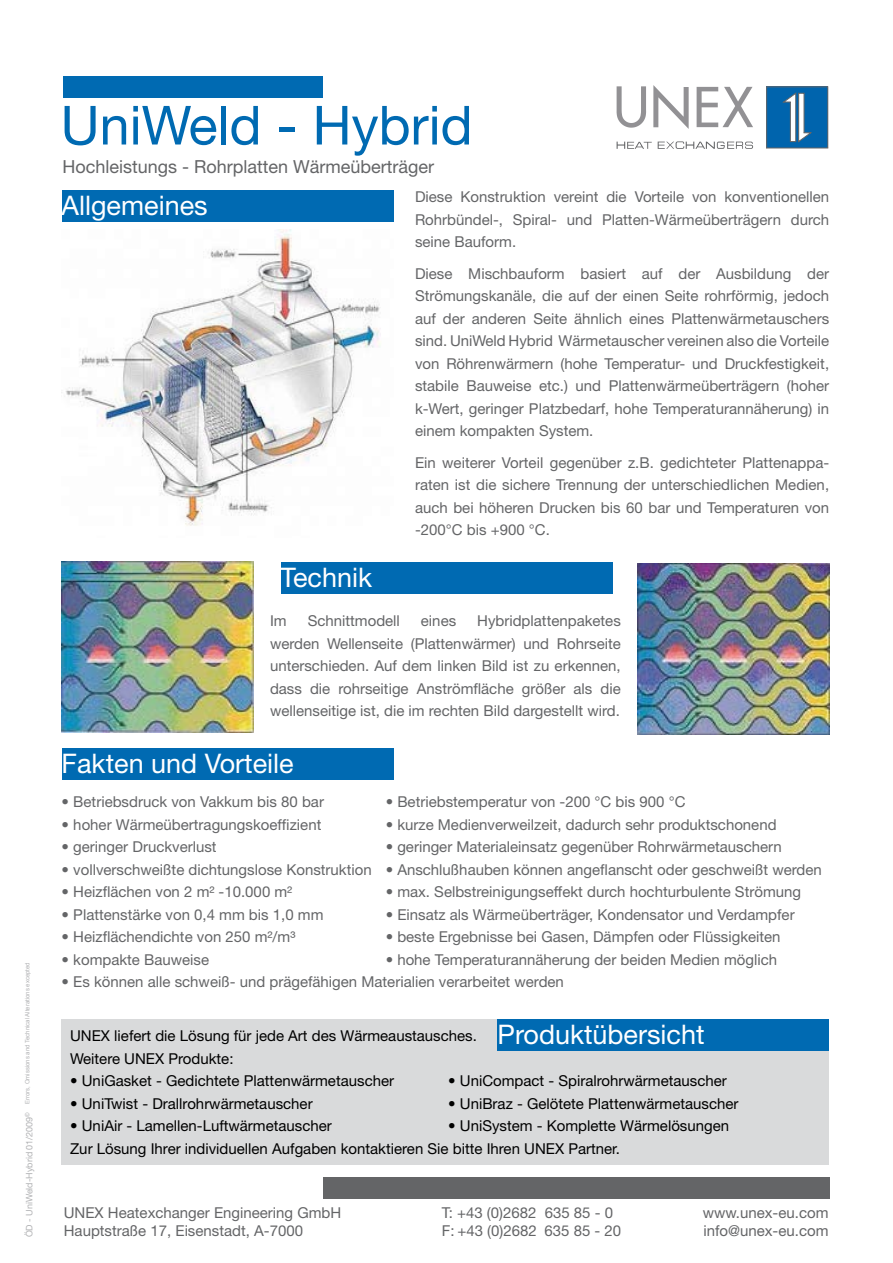
<style>
.page{position:relative;width:893px;height:1263px;background:#fff}
.page>*{position:absolute;margin:0;border:0;box-sizing:border-box;transform-origin:0 0}
.t1{font:54px "Helvetica Neue LT";color:#006ab2}
.t2{font:27px "Helvetica Neue LT";color:#fff}
.t3{font:18px "Helvetica Neue LT";color:#646567}
.t4{font:15px/22.5px "Helvetica Neue LT";color:#646567;text-align:justify}
.t5{font:15px/22.5px "Helvetica Neue LT";color:#000}
.t6{font:9px "Helvetica Neue LT";color:#b1b2b4}
.t7{font:6px "Arial";color:#b1b2b4}
</style>
<div class="page">
<svg style="left:766px;top:86px;width:62px;height:62px"></svg>
<svg style="left:617px;top:142px;width:35px;height:7px"></svg>
<svg style="left:658px;top:141px;width:95px;height:8px"></svg>
<svg style="left:653px;top:85px;width:36px;height:44px"></svg>
<svg style="left:697px;top:87px;width:56px;height:40px"></svg>
<svg style="left:617px;top:86px;width:29px;height:42px"></svg>
<div style="left:64px;top:77px;width:259px;height:21px;background:#006ab2"></div>
<div style="left:323px;top:1177px;width:506px;height:21px;background:#646567"></div>
<img style="left:64px;top:230px;width:317px;height:296px">
<img style="left:62px;top:561px;width:191px;height:171px">
<img style="left:638px;top:563px;width:191px;height:172px">
<div style="left:62px;top:190px;width:331px;height:32px;background:#006ab2"></div>
<div style="left:281px;top:562px;width:331px;height:32px;background:#006ab2"></div>
<div style="left:62px;top:748px;width:331px;height:32px;background:#006ab2"></div>
<div style="left:62px;top:1019px;width:767px;height:146px;background:#d9dadb"></div>
<div style="left:497px;top:1019px;width:332px;height:32px;background:#006ab2"></div>
<p class="t7" style="left:24px;top:1104px;width:143px;rotate:-90deg">Errors, Omissions and Technical Alterations excepted</p>
<p class="t6" style="left:24px;top:1237px;width:127px;rotate:-90deg">ÖD - UniWeld-Hybrid 01/2009<sup>©</sup></p>
<h1 class="t1" style="left:61px;top:93px;width:413px">UniWeld - Hybrid</h1>
<p class="t3" style="left:62px;top:156px;width:373px">Hochleistungs - Rohrplatten Wärmeüberträger</p>
<p class="t4" style="left:415px;top:185px;width:416px">Diese Konstruktion vereint die Vorteile von konventionellen Rohrbündel-, Spiral- und Platten-Wärmeüberträgern durch seine Bauform.</p>
<p class="t4" style="left:415px;top:262px;width:416px">Diese Mischbauform basiert auf der Ausbildung der Strömungskanäle, die auf der einen Seite rohrförmig, jedoch auf der anderen Seite ähnlich eines Plattenwärmetauschers sind. UniWeld Hybrid Wärmetauscher vereinen also die Vorteile von Röhrenwärmern (hohe Temperatur- und Druckfestigkeit, stabile Bauweise etc.) und Plattenwärmeüberträgern (hoher k-Wert, geringer Platzbedarf, hohe Temperaturannäherung) in einem kompakten System.</p>
<p class="t4" style="left:415px;top:451px;width:416px">Ein weiterer Vorteil gegenüber z.B. gedichteter Plattenappa&shy;raten ist die sichere Trennung der unterschiedlichen Medien, auch bei höheren Drucken bis 60 bar und Temperaturen von -200°C bis +900 °C.</p>
<h2 class="t2" style="left:62px;top:189px;width:148px">Allgemeines</h2>
<h2 class="t2" style="left:281px;top:561px;width:93px">Technik</h2>
<p class="t4" style="left:270px;top:609px;width:18px">Im</p>
<p class="t4" style="left:308px;top:609px;width:94px">Schnittmodell</p>
<p class="t4" style="left:421px;top:609px;width:37px">eines</p>
<p class="t4" style="left:270px;top:609px;width:352px;text-indent:207px">Hybridplattenpaketes werden Wellenseite (Plattenwärmer) und Rohrseite unterschieden. Auf dem linken Bild ist zu erkennen, dass die rohrseitige Anströmfläche größer als die wellenseitige ist, die im rechten Bild dargestellt wird.</p>
<h2 class="t2" style="left:62px;top:747px;width:234px">Fakten und Vorteile</h2>
<p class="t4" style="left:62px;top:790px;width:264px">• Betriebsdruck von Vakkum bis 80 bar</p>
<p class="t4" style="left:386px;top:790px;width:301px">• Betriebstemperatur von -200 °C bis 900 °C</p>
<p class="t4" style="left:62px;top:813px;width:261px">• hoher Wärmeübertragungskoeffizient</p>
<p class="t4" style="left:386px;top:813px;width:392px">• kurze Medienverweilzeit, dadurch sehr produktschonend</p>
<p class="t4" style="left:62px;top:835px;width:157px">• geringer Druckverlust</p>
<p class="t4" style="left:386px;top:835px;width:398px">• geringer Materialeinsatz gegenüber Rohrwärmetauschern</p>
<p class="t4" style="left:62px;top:858px;width:762px">• vollverschweißte dichtungslose Konstruktion • Anschlußhauben können angeflanscht oder geschweißt werden</p>
<p class="t4" style="left:62px;top:880px;width:232px">• Heizflächen von 2 m² -10.000 m²</p>
<p class="t4" style="left:386px;top:880px;width:417px">• max. Selbstreinigungseffekt durch hochturbulente Strömung</p>
<p class="t4" style="left:62px;top:903px;width:263px">• Plattenstärke von 0,4 mm bis 1,0 mm</p>
<p class="t4" style="left:386px;top:903px;width:410px">• Einsatz als Wärmeüberträger, Kondensator und Verdampfer</p>
<p class="t4" style="left:62px;top:925px;width:235px">• Heizflächendichte von 250 m²/m³</p>
<p class="t4" style="left:386px;top:925px;width:396px">• beste Ergebnisse bei Gasen, Dämpfen oder Flüssigkeiten</p>
<p class="t4" style="left:62px;top:948px;width:149px">• kompakte Bauweise</p>
<p class="t4" style="left:386px;top:948px;width:393px">• hohe Temperaturannäherung der beiden Medien möglich</p>
<p class="t4" style="left:62px;top:970px;width:504px">• Es können alle schweiß- und prägefähigen Materialien verarbeitet werden</p>
<h2 class="t2" style="left:497px;top:1018px;width:209px">Produktübersicht</h2>
<p class="t5" style="left:70px;top:1024px;width:408px">UNEX liefert die Lösung für jede Art des Wärmeaustausches.<br>Weitere UNEX Produkte:</p>
<p class="t5" style="left:70px;top:1069px;width:325px">• UniGasket - Gedichtete Plattenwärmetauscher</p>
<p class="t5" style="left:448px;top:1069px;width:280px">• UniCompact - Spiralrohrwärmetauscher</p>
<p class="t5" style="left:70px;top:1092px;width:244px">• UniTwist - Drallrohrwärmetauscher</p>
<p class="t5" style="left:448px;top:1092px;width:292px">• UniBraz - Gelötete Plattenwärmetauscher</p>
<p class="t5" style="left:70px;top:1114px;width:263px">• UniAir - Lamellen-Luftwärmetauscher</p>
<p class="t5" style="left:70px;top:1114px;width:660px;text-indent:378px">• UniSystem - Komplette Wärmelösungen<br>Zur Lösung Ihrer individuellen Aufgaben kontaktieren Sie bitte Ihren UNEX Partner.</p>
<p class="t4" style="left:64px;top:1201px;width:279px">UNEX Heatexchanger Engineering GmbH</p>
<p class="t4" style="left:442px;top:1201px;width:173px">T: +43 (0)2682 635 85 - 0</p>
<p class="t4" style="left:703px;top:1201px;width:127px">www.unex-eu.com</p>
<p class="t4" style="left:64px;top:1219px;width:241px">Hauptstraße 17, Eisenstadt, A-7000</p>
<p class="t4" style="left:442px;top:1219px;width:181px">F: +43 (0)2682 635 85 - 20</p>
<p class="t4" style="left:703px;top:1219px;width:127px">info@unex-eu.com</p>
</div>
